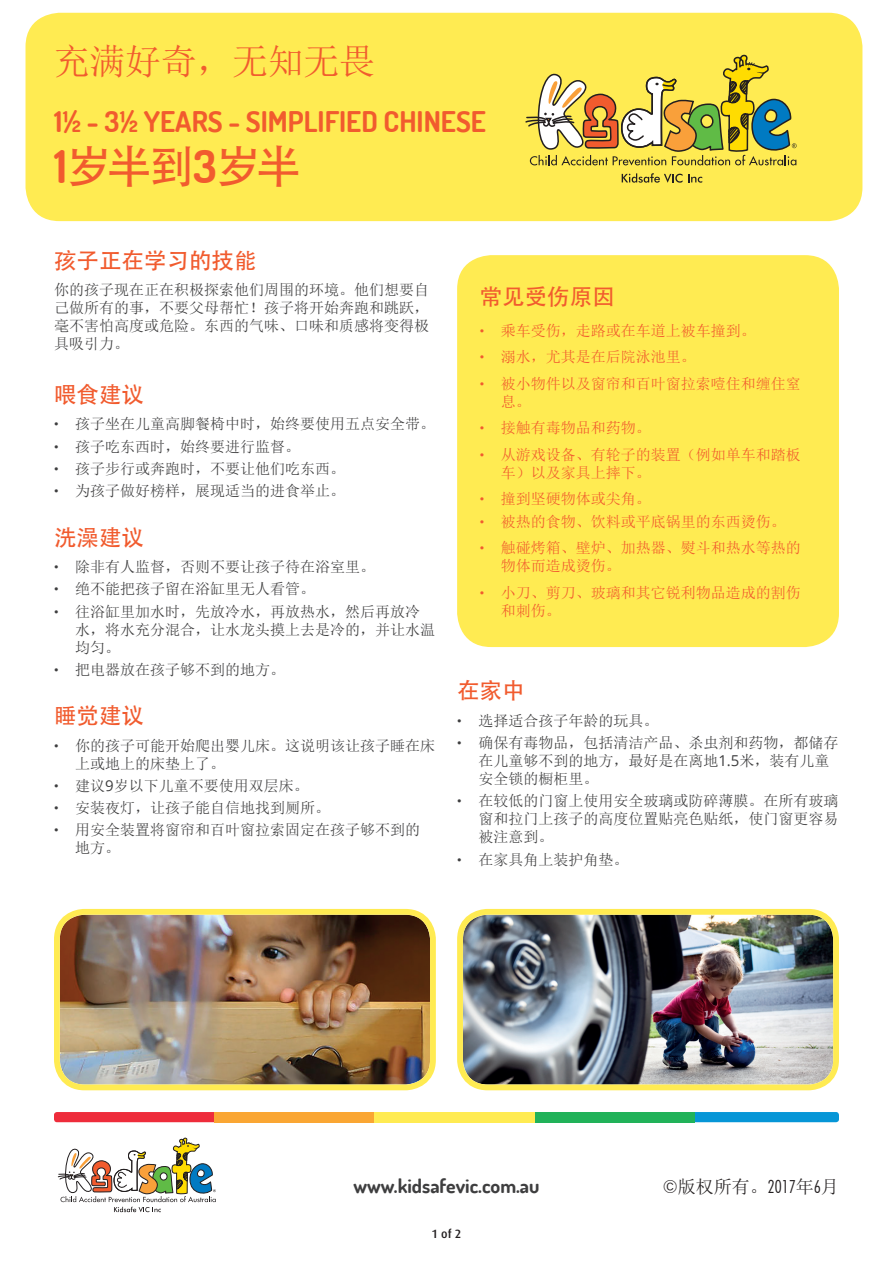
<style>
.page{position:relative;width:893px;height:1263px;background:#fff}
.page>*{position:absolute;margin:0;border:0;box-sizing:border-box;transform-origin:0 0}
.t1{font:45px "Adobe Heiti Std";color:#f15b2e}
.t2{font:36px "Sim Sun";letter-spacing:-.01em;color:#f15b2e}
.t3{font:700 28.5px "Dosis";color:#f15b2e}
.head_2{font:22.5px "Adobe Heiti Std";color:#f15b2e}
.body_22{font:700 19.8px "Dosis";color:#3e3e3f}
.t4{font:18px "Sim Sun";color:#231f20}
.body_22-2{font:15px/18px "Sim Sun";color:#3e3e3f}
.t5{font:15px/18px "Sim Sun";color:#f15b2e}
.t6{font:500 12px "Dax";color:#231f20}
.s1{font-family:"Dosis";font-weight:700}
.s2{font-family:"Dax";font-weight:800}
.s3{font-family:"Open Sans"}
.s4{font-family:"Futura BT";font-weight:300;font-stretch:condensed}
</style>
<div class="page">
<div style="left:457px;top:255px;width:382px;height:392px;background:#ffeb52;border-radius:34px"></div>
<div style="left:26px;top:13px;width:836px;height:208px;background:#ffeb52;border-radius:34px"></div>
<svg style="left:525px;top:54px;width:272px;height:129px"></svg>
<div style="left:54px;top:1112px;width:160px;height:10px;background:#ee2c3b"></div>
<div style="left:214px;top:1112px;width:160px;height:10px;background:#faa633"></div>
<svg style="left:694px;top:1112px;width:145px;height:10px"></svg>
<div style="left:534px;top:1112px;width:160px;height:10px;background:#21b259"></div>
<div style="left:374px;top:1112px;width:160px;height:10px;background:#ffeb52"></div>
<img style="left:464px;top:916px;width:368px;height:167px">
<div style="left:457px;top:909px;width:382px;height:181px;border:6px solid #ffeb52;border-radius:28px"></div>
<img style="left:61px;top:916px;width:368px;height:167px">
<div style="left:54px;top:909px;width:382px;height:181px;border:6px solid #ffeb52;border-radius:28px"></div>
<svg style="left:57px;top:1137px;width:159px;height:76px"></svg>
<p class="t2" style="left:54px;top:43px;width:323px">充满好奇，无知无畏</p>
<p class="t3" style="left:54px;top:103px;width:433px">1½ - 3½ YEARS - SIMPLIFIED CHINESE</p>
<p class="t1" style="left:54px;top:139px;width:249px"><span class="s1">1</span>岁半到<span class="s1">3</span>岁半</p>
<p class="head_2" style="left:54px;top:247px;width:204px">孩子正在学习的技能</p>
<p class="body_22-2" style="left:54px;top:281px;width:376px;text-align:justify">你的孩子现在正在积极探索他们周围的环境。他们想要自己做所有的事，不要父母帮忙！孩子将开始奔跑和跳跃，毫不害怕高度或危险。东西的气味、口味和质感将变得极具吸引力。</p>
<p class="head_2" style="left:54px;top:381px;width:91px">喂食建议</p>
<p class="body_22-2" style="left:54px;top:415px;width:383px"><span class="s2">·</span> 孩子坐在儿童高脚餐椅中时，始终要使用五点安全带。</p>
<p class="body_22-2" style="left:54px;top:437px;width:248px"><span class="s2">·</span> 孩子吃东西时，始终要进行监督。</p>
<p class="body_22-2" style="left:54px;top:460px;width:293px"><span class="s2">·</span> 孩子步行或奔跑时，不要让他们吃东西。</p>
<p class="body_22-2" style="left:54px;top:482px;width:293px"><span class="s2">·</span> 为孩子做好榜样，展现适当的进食举止。</p>
<p class="head_2" style="left:54px;top:524px;width:91px">洗澡建议</p>
<p class="body_22-2" style="left:54px;top:558px;width:323px"><span class="s2">·</span> 除非有人监督，否则不要让孩子待在浴室里。</p>
<p class="body_22-2" style="left:54px;top:580px;width:263px"><span class="s2">·</span> 绝不能把孩子留在浴缸里无人看管。</p>
<p class="body_22-2" style="left:75px;top:602px;width:361px;text-indent:-21px"><span class="s2">·</span> 往浴缸里加水时，先放冷水，再放热水，然后再放冷水，将水充分混合，让水龙头摸上去是冷的，并让水温均匀。</p>
<p class="body_22-2" style="left:54px;top:660px;width:233px"><span class="s2">·</span> 把电器放在孩子够不到的地方。</p>
<p class="head_2" style="left:54px;top:702px;width:91px">睡觉建议</p>
<p class="body_22-2" style="left:75px;top:736px;width:361px;text-indent:-21px"><span class="s2">·</span> 你的孩子可能开始爬出婴儿床。这说明该让孩子睡在床上或地上的床垫上了。</p>
<p class="body_22-2" style="left:54px;top:776px;width:256px"><span class="s2">·</span> 建议<span class="s3">9</span>岁以下儿童不要使用双层床。</p>
<p class="body_22-2" style="left:54px;top:799px;width:278px"><span class="s2">·</span> 安装夜灯，让孩子能自信地找到厕所。</p>
<p class="body_22-2" style="left:75px;top:821px;width:346px;text-indent:-21px"><span class="s2">·</span> 用安全装置将窗帘和百叶窗拉索固定在孩子够不到的地方。</p>
<p class="head_2" style="left:480px;top:283px;width:136px">常见受伤原因</p>
<p class="t5" style="left:480px;top:321px;width:278px"><span class="s2">·</span> 乘车受伤，走路或在车道上被车撞到。</p>
<p class="t5" style="left:480px;top:348px;width:218px"><span class="s2">·</span> 溺水，尤其是在后院泳池里。</p>
<p class="t5" style="left:501px;top:374px;width:301px;text-indent:-21px"><span class="s2">·</span> 被小物件以及窗帘和百叶窗拉索噎住和缠住窒息。</p>
<p class="t5" style="left:480px;top:419px;width:173px"><span class="s2">·</span> 接触有毒物品和药物。</p>
<p class="t5" style="left:501px;top:445px;width:301px;text-indent:-21px"><span class="s2">·</span> 从游戏设备、有轮子的装置（例如单车和踏板车）以及家具上摔下。</p>
<p class="t5" style="left:480px;top:490px;width:173px"><span class="s2">·</span> 撞到坚硬物体或尖角。</p>
<p class="t5" style="left:480px;top:512px;width:308px"><span class="s2">·</span> 被热的食物、饮料或平底锅里的东西烫伤。</p>
<p class="t5" style="left:501px;top:539px;width:301px;text-indent:-21px"><span class="s2">·</span> 触碰烤箱、壁炉、加热器、熨斗和热水等热的物体而造成烫伤。</p>
<p class="t5" style="left:501px;top:583px;width:301px;text-indent:-21px"><span class="s2">·</span> 小刀、剪刀、玻璃和其它锐利物品造成的割伤和刺伤。</p>
<p class="head_2" style="left:457px;top:677px;width:69px">在家中</p>
<p class="body_22-2" style="left:457px;top:711px;width:203px"><span class="s2">·</span> 选择适合孩子年龄的玩具。</p>
<p class="body_22-2" style="left:478px;top:734px;width:361px;text-indent:-21px"><span class="s2">·</span> 确保有毒物品，包括清洁产品、杀虫剂和药物，都储存在儿童够不到的地方，最好是在离地<span class="s3">1.5</span>米，装有儿童安全锁的橱柜里。</p>
<p class="body_22-2" style="left:478px;top:792px;width:361px;text-align:justify;text-indent:-21px"><span class="s2">·</span> 在较低的门窗上使用安全玻璃或防碎薄膜。在所有玻璃窗和拉门上孩子的高度位置贴亮色贴纸，使门窗更容易被注意到。</p>
<p class="body_22-2" style="left:457px;top:850px;width:173px"><span class="s2">·</span> 在家具角上装护角垫。</p>
<p class="body_22" style="left:353px;top:1173px;width:188px">www.kidsafevic.com.au</p>
<p class="t6" style="left:431px;top:1227px;width:31px">1 of 2</p>
<p class="t4" style="left:663px;top:1178px;width:178px"><span class="s4">©</span>版权所有。<span class="s4">2017</span>年<span class="s4">6</span>月</p>
</div>
